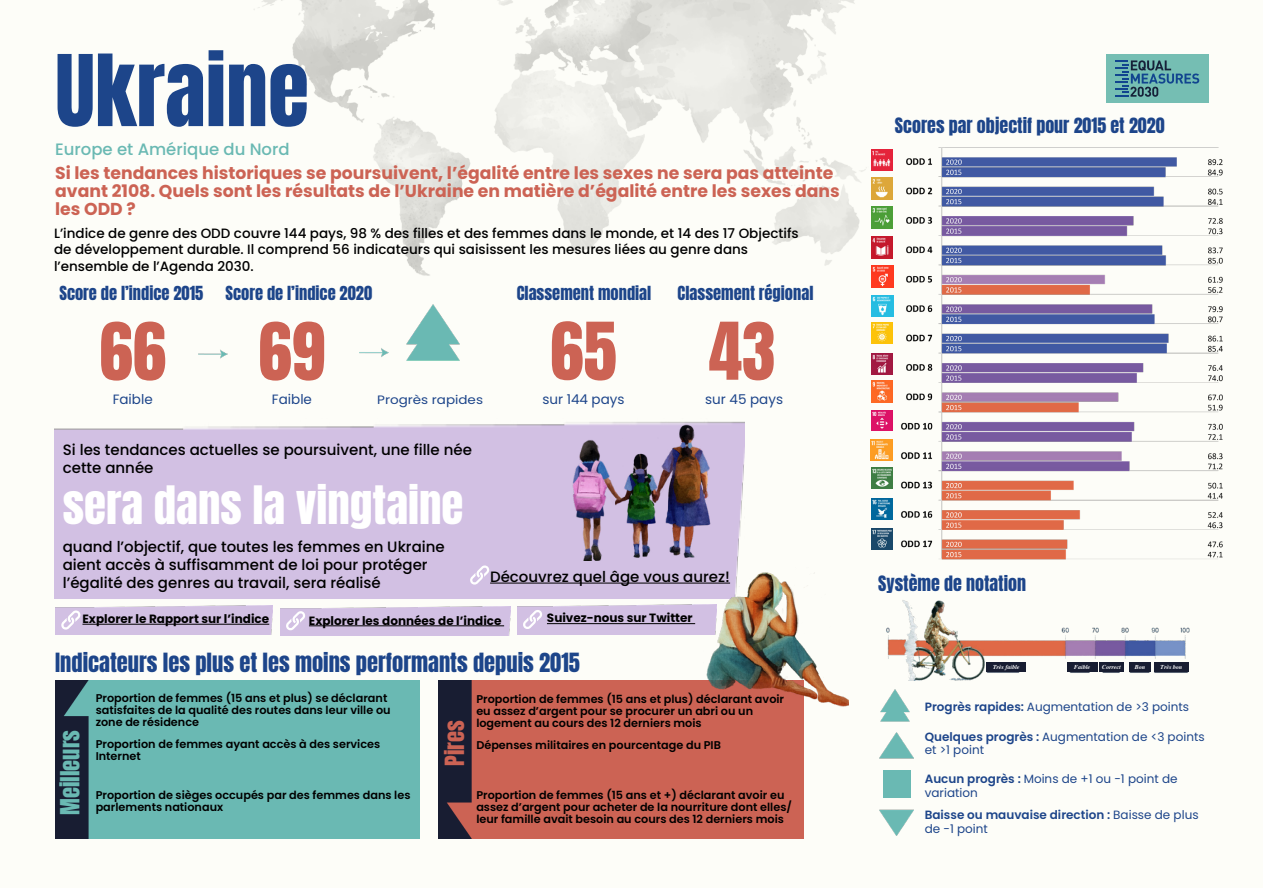
<style>
.page{position:relative;width:1263px;height:893px;background:#fff}
.page>*{position:absolute;margin:0;border:0;box-sizing:border-box;transform-origin:0 0}
.t1{font:84px "Anton";color:#1d458a}
.t2{font:67.5px "Anton";color:#cc6354}
.t3{font:45px "Anton";color:#fff}
.t4{font:22.5px "Anton";color:#1d458a}
.t5{font:22.5px "Anton";color:#6ab9b3}
.t6{font:22.5px "Anton";color:#cc6354}
.t7{font:18px "Anton";color:#1d458a}
.t8{font:700 17.25px/18px "Poppins";color:#cc6354}
.t9{font:16.5px "Anton";color:#1d458a}
.t10{font:500 16.5px "Poppins";color:#6ab9b3}
.t11{font:500 15px/18px "Poppins";color:#000}
.t12{font:500 13.5px/16.2px "Poppins";color:#000}
.t13{font:13.5px "Poppins";color:#1d458a}
.t14{font:12.15px "Poppins";color:#1d458a;scale:1.11 1}
.t15{font:12px/13.5px "Poppins";color:#1d458a}
.t16{font:700 12px "Poppins";color:#000}
.t17{font:600 12px/13.5px "Poppins";color:#1d458a}
.t18{font:600 11.25px/12px "Poppins";color:#000}
.t19{font:italic 700 6px "Times";color:#fff}
.s1{font-weight:600}
.s2{font-weight:400}
</style>
<div class="page">
<img style="left:55px;top:0;width:1164px;height:839px">
<div style="left:1106px;top:54px;width:103px;height:49px;background:#75beb3"></div>
<svg style="left:1115px;top:60px;width:84px;height:37px"></svg>
<img style="left:56px;top:680px;width:364px;height:159px">
<img style="left:878px;top:594px;width:331px;height:86px">
<img style="left:439px;top:680px;width:364px;height:159px">
<div style="left:54px;top:418px;width:690px;height:181px;background:#d2c0e3"></div>
<img style="left:402px;top:305px;width:61px;height:69px">
<hr style="left:490px;top:583px;width:240px;height:1px;background:#000">
<img style="left:198px;top:339px;width:30px;height:30px">
<img style="left:359px;top:337px;width:30px;height:30px">
<img style="left:56px;top:605px;width:217px;height:30px">
<hr style="left:82px;top:624px;width:187px;height:1px;background:#000">
<svg style="left:61px;top:610px;width:19px;height:20px"></svg>
<img style="left:281px;top:606px;width:229px;height:29px">
<svg style="left:286px;top:611px;width:20px;height:19px"></svg>
<img style="left:518px;top:605px;width:175px;height:29px">
<hr style="left:547px;top:623px;width:148px;height:1px;background:#000">
<svg style="left:523px;top:610px;width:20px;height:19px"></svg>
<img style="left:521px;top:421px;width:212px;height:139px">
<img style="left:693px;top:566px;width:155px;height:150px">
<img style="left:880px;top:809px;width:33px;height:26px">
<img style="left:878px;top:690px;width:34px;height:38px">
<img style="left:883px;top:770px;width:27px;height:28px">
<img style="left:879px;top:733px;width:34px;height:26px">
<hr style="left:309px;top:625px;width:195px;height:1px;background:#000">
<div style="left:986px;top:662px;width:40px;height:10px;background:#181d32"></div>
<div style="left:1067px;top:662px;width:30px;height:10px;background:#181d32"></div>
<div style="left:1099px;top:662px;width:25px;height:10px;background:#181d32"></div>
<div style="left:1129px;top:662px;width:22px;height:10px;background:#181d32"></div>
<div style="left:1154px;top:662px;width:34px;height:10px;background:#181d32"></div>
<img style="left:894px;top:148px;width:329px;height:433px">
<svg style="left:470px;top:565px;width:20px;height:20px"></svg>
<img style="left:871px;top:149px;width:22px;height:22px">
<img style="left:871px;top:178px;width:22px;height:21px">
<img style="left:871px;top:207px;width:22px;height:21px">
<img style="left:871px;top:236px;width:22px;height:22px">
<img style="left:871px;top:266px;width:22px;height:21px">
<img style="left:871px;top:295px;width:22px;height:22px">
<img style="left:871px;top:323px;width:21px;height:21px">
<img style="left:871px;top:353px;width:22px;height:22px">
<img style="left:871px;top:381px;width:22px;height:22px">
<img style="left:871px;top:411px;width:21px;height:19px">
<img style="left:871px;top:439px;width:21px;height:22px">
<img style="left:871px;top:468px;width:21px;height:21px">
<img style="left:871px;top:498px;width:21px;height:21px">
<img style="left:871px;top:528px;width:21px;height:21px">
<h1 class="t1" style="left:55px;top:48px;width:255px">Ukraine</h1>
<h3 class="t10" style="left:55px;top:139px;width:236px">Europe et Amérique du Nord</h3>
<h3 class="t8" style="left:55px;top:164px;width:786px">Si les tendances historiques se poursuivent, l’égalité entre les sexes ne sera pas atteinte avant 2108. Quels sont les résultats de l’Ukraine en matière d’égalité entre les sexes dans les ODD ?</h3>
<p class="t12" style="left:54px;top:225px;width:746px">L’indice de genre des ODD couvre 144 pays, 98 % des filles et des femmes dans le monde, et 14 des 17 Objectifs de développement durable. Il comprend 56 indicateurs qui saisissent les mesures liées au genre dans l’ensemble de l’Agenda 2030.</p>
<h3 class="t9" style="left:59px;top:285px;width:145px">Score de l’indice 2015</h3>
<h3 class="t9" style="left:226px;top:285px;width:148px">Score de l’indice 2020</h3>
<h3 class="t9" style="left:517px;top:285px;width:136px">Classement mondial</h3>
<h3 class="t9" style="left:678px;top:285px;width:137px">Classement régional</h3>
<h2 class="t2" style="left:99px;top:317px;width:68px">66</h2>
<h2 class="t2" style="left:258px;top:317px;width:69px">69</h2>
<h2 class="t2" style="left:550px;top:317px;width:68px">65</h2>
<h2 class="t2" style="left:709px;top:317px;width:68px">43</h2>
<p class="t13" style="left:113px;top:392px;width:42px">Faible</p>
<p class="t13" style="left:272px;top:392px;width:42px">Faible</p>
<p class="t14" style="left:377px;top:392px;width:97px">Progrès rapides</p>
<p class="t13" style="left:542px;top:392px;width:84px">sur 144 pays</p>
<p class="t13" style="left:705px;top:392px;width:79px">sur 45 pays</p>
<h3 class="t11" style="left:63px;top:441px;width:411px">Si les tendances actuelles se poursuivent, une fille née cette année</h3>
<h3 class="t3" style="left:63px;top:482px;width:402px">sera dans la vingtaine</h3>
<h3 class="t11" style="left:63px;top:538px;width:384px">quand l’objectif, que toutes les femmes en Ukraine aient accès à suffisamment de loi pour protéger l’égalité des genres au travail, sera réalisé</h3>
<h3 class="t11" style="left:490px;top:567px;width:241px">Découvrez quel âge vous aurez!</h3>
<p class="t16" style="left:82px;top:612px;width:188px">Explorer le Rapport sur l’indice</p>
<p class="t16" style="left:547px;top:611px;width:147px">Suivez-nous sur Twitter</p>
<p class="t16" style="left:309px;top:613px;width:194px">Explorer les données de l’indice</p>
<h3 class="t4" style="left:55px;top:651px;width:526px">Indicateurs les plus et les moins performants depuis 2015</h3>
<h3 class="t5" style="left:59px;top:815px;width:87px;rotate:-90deg">Meilleurs</h3>
<p class="t18" style="left:96px;top:692px;width:296px">Proportion de femmes (15 ans et plus) se déclarant satisfaites de la qualité des routes dans leur ville ou zone de résidence</p>
<p class="t18" style="left:476px;top:693px;width:309px">Proportion de femmes (15 ans et plus) déclarant avoir eu assez d’argent pour se procurer un abri ou un logement au cours des 12 derniers mois</p>
<p class="t18" style="left:96px;top:738px;width:286px">Proportion de femmes ayant accès à des services<br>Internet</p>
<p class="t18" style="left:476px;top:739px;width:246px">Dépenses militaires en pourcentage du PIB</p>
<p class="t18" style="left:96px;top:789px;width:316px">Proportion de sièges occupés par des femmes dans les parlements nationaux</p>
<p class="t18" style="left:476px;top:789px;width:317px">Proportion de femmes (15 ans et +) déclarant avoir eu assez d’argent pour acheter de la nourriture dont elles/ leur famille avait besoin au cours des 12 derniers mois</p>
<h3 class="t6" style="left:443px;top:766px;width:47px;rotate:-90deg">Pires</h3>
<h3 class="t7" style="left:895px;top:116px;width:271px">Scores par objectif pour 2015 et 2020</h3>
<h3 class="t7" style="left:878px;top:575px;width:149px">Système de notation</h3>
<p class="t19" style="left:993px;top:661px;width:28px">Très faible</p>
<p class="t19" style="left:1074px;top:661px;width:18px">Faible</p>
<p class="t19" style="left:1102px;top:661px;width:20px">Correct</p>
<p class="t19" style="left:1135px;top:661px;width:12px">Bon</p>
<p class="t19" style="left:1161px;top:661px;width:23px">Très bon</p>
<p class="t15" style="left:925px;top:700px;width:266px"><span class="s1">Progrès rapides:</span> Augmentation de &gt;3 points</p>
<p class="t15" style="left:925px;top:730px;width:281px"><span class="s1">Quelques progrès :</span> Augmentation de &lt;3 points et &gt;1 point</p>
<p class="t15" style="left:925px;top:772px;width:254px"><span class="s1">Aucun progrès :</span> Moins de +1 ou -1 point de variation</p>
<p class="t17" style="left:925px;top:808px;width:275px">Baisse ou mauvaise direction : <span class="s2">Baisse de plus de -1 point</span></p>
</div>
